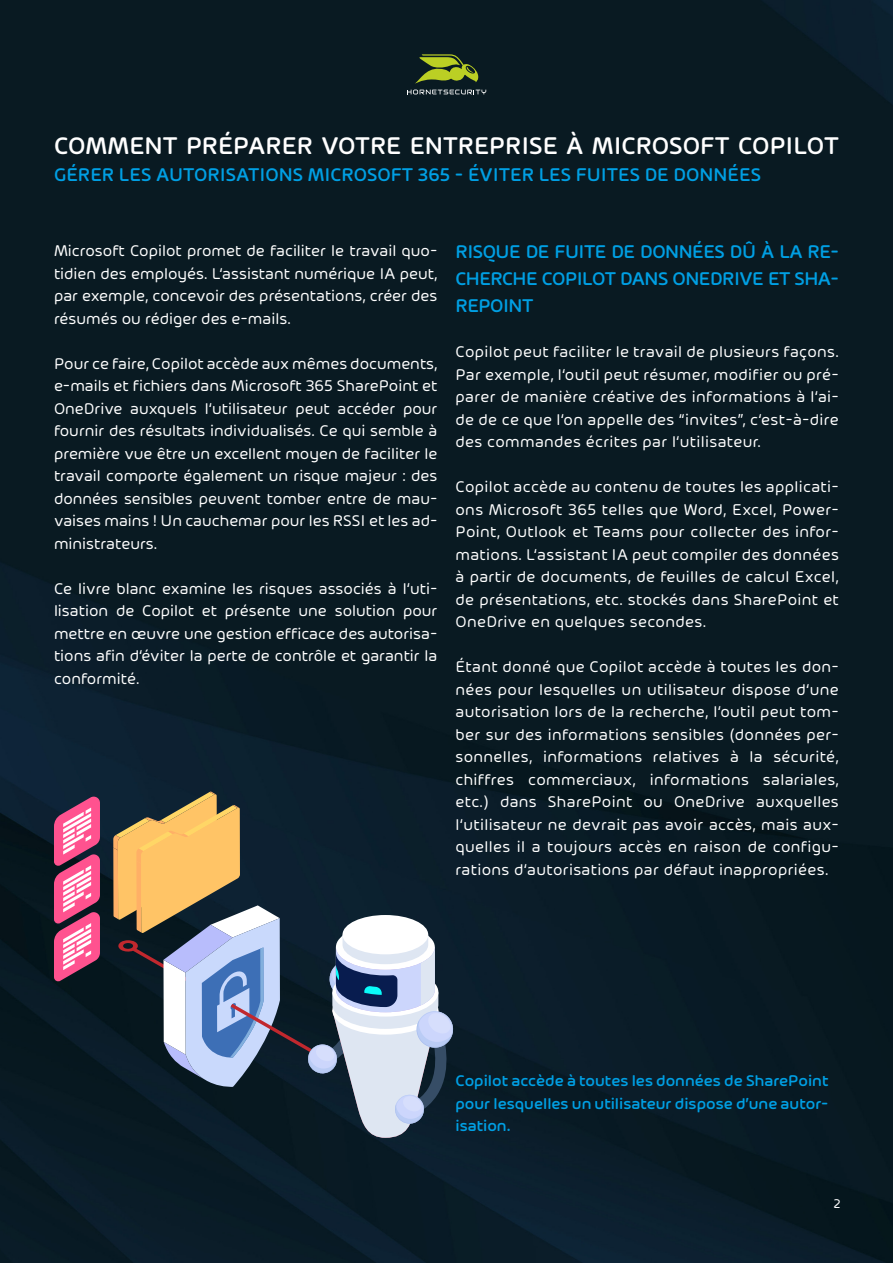
<style>
.page{position:relative;width:893px;height:1263px;background:#fff}
.page>*{position:absolute;margin:0;border:0;box-sizing:border-box;transform-origin:0 0}
.t1{font:500 25.5px "Hornet";color:#fff}
.t2{font:500 19.5px/27px "Hornet";letter-spacing:-.005em;color:#009fe3;text-align:justify}
.t3{font:16.5px/22.5px "Hornet";color:#fff;text-align:justify}
.t4{font:500 16.5px/22.5px "Hornet";color:#009fe3;text-align:justify}
.t5{font:13.5px "Hornet";color:#fff}
</style>
<div class="page">
<img style="left:0;top:0;width:893px;height:1263px">
<svg style="left:407px;top:90px;width:79px;height:4px"></svg>
<svg style="left:415px;top:54px;width:65px;height:30px;background:#5c6e22"></svg>
<svg style="left:54px;top:795px;width:46px;height:187px;background:#ca648c"></svg>
<svg style="left:113px;top:791px;width:341px;height:347px;background:#576067"></svg>
<div style="left:342px;top:915px;width:86px;height:39px;background:#fff;border-radius:50%"></div>
<h1 class="t1" style="left:54px;top:127px;width:786px">COMMENT PRÉPARER VOTRE ENTREPRISE À MICROSOFT COPILOT</h1>
<p class="t2" style="left:54px;top:160px;width:709px">GÉRER LES AUTORISATIONS MICROSOFT 365 - ÉVITER LES FUITES DE DONNÉES</p>
<p class="t3" style="left:54px;top:238px;width:385px">Microsoft Copilot promet de faciliter le travail quo&shy;tidien des employés. L‘assistant numérique IA peut, par exemple, concevoir des présentations, créer des résumés ou rédiger des e-mails.</p>
<p class="t3" style="left:54px;top:351px;width:385px">Pour ce faire, Copilot accède aux mêmes documents, e-mails et fichiers dans Microsoft 365 SharePoint et OneDrive auxquels l‘utilisateur peut accéder pour fournir des résultats individualisés. Ce qui semble à première vue être un excellent moyen de faciliter le travail comporte également un risque majeur : des données sensibles peuvent tomber entre de mau&shy;vaises mains ! Un cauchemar pour les RSSI et les ad&shy;ministrateurs.</p>
<p class="t3" style="left:54px;top:576px;width:385px">Ce livre blanc examine les risques associés à l‘uti&shy;lisation de Copilot et présente une solution pour mettre en œuvre une gestion efficace des autorisa&shy;tions afin d‘éviter la perte de contrôle et garantir la conformité.</p>
<p class="t2" style="left:455px;top:237px;width:385px">RISQUE DE FUITE DE DONNÉES DÛ À LA RE-CHERCHE COPILOT DANS ONEDRIVE ET SHA-REPOINT</p>
<p class="t3" style="left:455px;top:339px;width:385px">Copilot peut faciliter le travail de plusieurs façons.<br>Par exemple, l‘outil peut résumer, modifier ou pré&shy;parer de manière créative des informations à l‘ai&shy;de de ce que l‘on appelle des “invites”, c‘est-à-dire des commandes écrites par l‘utilisateur.</p>
<p class="t3" style="left:455px;top:474px;width:385px">Copilot accède au contenu de toutes les applicati&shy;ons Microsoft 365 telles que Word, Excel, Power-Point, Outlook et Teams pour collecter des infor&shy;mations. L‘assistant IA peut compiler des données à partir de documents, de feuilles de calcul Excel, de présentations, etc. stockés dans SharePoint et OneDrive en quelques secondes.</p>
<p class="t3" style="left:455px;top:654px;width:385px">Étant donné que Copilot accède à toutes les don&shy;nées pour lesquelles un utilisateur dispose d‘une autorisation lors de la recherche, l‘outil peut tom&shy;ber sur des informations sensibles (données per&shy;sonnelles, informations relatives à la sécurité, chiffres commerciaux, informations salariales, etc.) dans SharePoint ou OneDrive auxquelles l‘utilisateur ne devrait pas avoir accès, mais aux&shy;quelles il a toujours accès en raison de configu&shy;rations d‘autorisations par défaut inappropriées.</p>
<p class="t4" style="left:455px;top:1068px;width:374px">Copilot accède à toutes les données de SharePoint pour lesquelles un utilisateur dispose d’une autor&shy;isation.</p>
<p class="t5" style="left:833px;top:1194px;width:9px">2</p>
</div>
